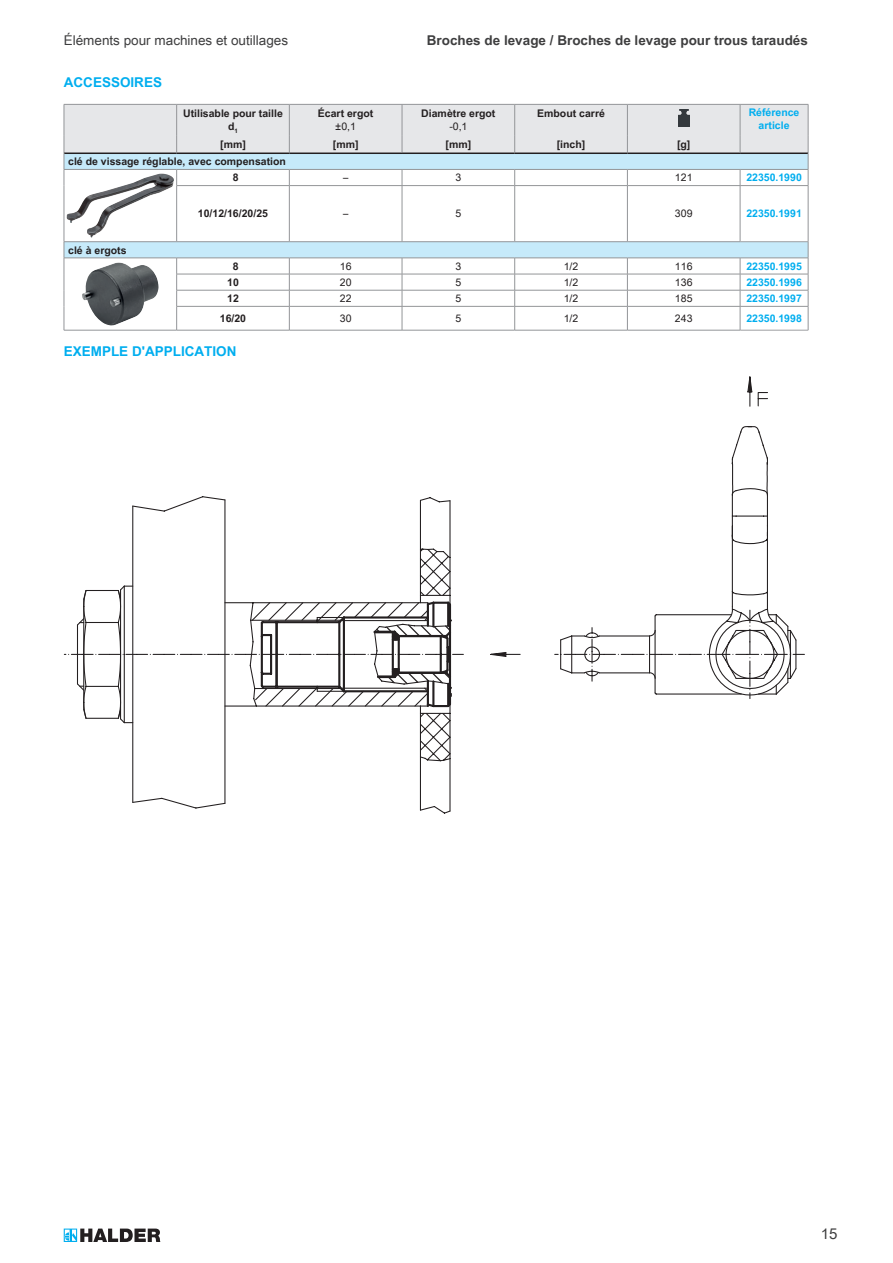
<style>
.page{position:relative;width:893px;height:1263px;background:#fff}
.page>*{position:absolute;margin:0;border:0;box-sizing:border-box;transform-origin:0 0}
.t1{font:15px "Arial Unicode MS";color:#3e3e3f}
.t2{font:700 13.5px "Arial Unicode MS";color:#3e3e3f}
.t3{font:13.5px "Arial Unicode MS";color:#3e3e3f}
.t4{font:700 13.5px "Arial Unicode MS";color:#00aeef}
.t5{font:700 10.5px/12.6px "Arial Unicode MS";color:#231f20;text-align:center}
.t6{font:700 10.5px/12.6px "Arial Unicode MS";color:#00aeef;text-align:center}
.t7{font:10.5px "Arial Unicode MS";color:#231f20}
</style>
<div class="page">
<svg style="left:64px;top:1228px;width:96px;height:14px"></svg>
<svg style="left:65px;top:186px;width:743px;height:72px"></svg>
<hr style="left:289px;top:186px;width:1px;height:56px;background:#939598">
<hr style="left:402px;top:186px;width:1px;height:56px;background:#939598">
<hr style="left:514px;top:186px;width:1px;height:56px;background:#939598">
<hr style="left:627px;top:186px;width:1px;height:56px;background:#939598">
<hr style="left:740px;top:186px;width:1px;height:56px;background:#939598">
<hr style="left:808px;top:186px;width:1px;height:56px;background:#939598">
<hr style="left:176px;top:274px;width:113px;height:1px;background:#939598">
<hr style="left:289px;top:274px;width:113px;height:1px;background:#939598">
<hr style="left:402px;top:274px;width:113px;height:1px;background:#939598">
<hr style="left:515px;top:274px;width:112px;height:1px;background:#939598">
<hr style="left:627px;top:274px;width:113px;height:1px;background:#939598">
<hr style="left:740px;top:274px;width:68px;height:1px;background:#939598">
<hr style="left:176px;top:290px;width:113px;height:1px;background:#939598">
<hr style="left:289px;top:290px;width:113px;height:1px;background:#939598">
<hr style="left:402px;top:290px;width:113px;height:1px;background:#939598">
<hr style="left:515px;top:290px;width:112px;height:1px;background:#939598">
<hr style="left:627px;top:290px;width:113px;height:1px;background:#939598">
<hr style="left:740px;top:290px;width:68px;height:1px;background:#939598">
<hr style="left:176px;top:306px;width:113px;height:1px;background:#939598">
<hr style="left:177px;top:330px;width:112px;height:1px;background:#939598">
<hr style="left:289px;top:306px;width:113px;height:1px;background:#939598">
<svg style="left:289px;top:259px;width:1px;height:71px"></svg>
<hr style="left:289px;top:330px;width:113px;height:1px;background:#939598">
<hr style="left:402px;top:306px;width:113px;height:1px;background:#939598">
<svg style="left:402px;top:259px;width:1px;height:71px"></svg>
<hr style="left:402px;top:330px;width:113px;height:1px;background:#939598">
<hr style="left:515px;top:306px;width:112px;height:1px;background:#939598">
<svg style="left:514px;top:259px;width:1px;height:71px"></svg>
<hr style="left:515px;top:330px;width:112px;height:1px;background:#939598">
<hr style="left:627px;top:306px;width:113px;height:1px;background:#939598">
<svg style="left:627px;top:259px;width:1px;height:71px"></svg>
<hr style="left:627px;top:330px;width:113px;height:1px;background:#939598">
<hr style="left:740px;top:306px;width:68px;height:1px;background:#939598">
<svg style="left:740px;top:259px;width:1px;height:71px"></svg>
<hr style="left:740px;top:330px;width:68px;height:1px;background:#9d9fa2">
<svg style="left:64px;top:104px;width:745px;height:82px"></svg>
<hr style="left:64px;top:186px;width:1px;height:56px;background:#939598">
<hr style="left:176px;top:186px;width:1px;height:56px;background:#939598">
<hr style="left:64px;top:241px;width:113px;height:1px;background:#939598">
<hr style="left:177px;top:241px;width:112px;height:1px;background:#939598">
<hr style="left:289px;top:241px;width:113px;height:1px;background:#939598">
<hr style="left:402px;top:241px;width:113px;height:1px;background:#939598">
<hr style="left:515px;top:241px;width:112px;height:1px;background:#939598">
<hr style="left:627px;top:241px;width:113px;height:1px;background:#939598">
<svg style="left:808px;top:242px;width:1px;height:88px"></svg>
<hr style="left:177px;top:258px;width:112px;height:1px;background:#939598">
<hr style="left:289px;top:258px;width:113px;height:1px;background:#939598">
<hr style="left:402px;top:258px;width:113px;height:1px;background:#939598">
<hr style="left:515px;top:258px;width:112px;height:1px;background:#939598">
<hr style="left:627px;top:258px;width:113px;height:1px;background:#939598">
<hr style="left:740px;top:258px;width:68px;height:1px;background:#939598">
<hr style="left:740px;top:241px;width:68px;height:1px;background:#9d9fa2">
<hr style="left:64px;top:258px;width:113px;height:1px;background:#939598">
<svg style="left:64px;top:242px;width:1px;height:88px"></svg>
<svg style="left:176px;top:258px;width:1px;height:72px"></svg>
<hr style="left:64px;top:330px;width:113px;height:1px;background:#939598">
<img style="left:678px;top:110px;width:11px;height:17px">
<img style="left:67px;top:174px;width:107px;height:63px">
<img style="left:82px;top:263px;width:77px;height:63px">
<svg style="left:120px;top:719px;width:331px;height:93px"></svg>
<hr style="left:124px;top:654px;width:1px;height:69px;background:#231f20">
<hr style="left:224px;top:500px;width:1px;height:303px;background:#231f20">
<hr style="left:132px;top:506px;width:1px;height:296px;background:#231f20">
<svg style="left:775px;top:614px;width:29px;height:81px"></svg>
<svg style="left:83px;top:391px;width:692px;height:328px"></svg>
<p class="t3" style="left:64px;top:30px;width:226px">Éléments pour machines et outillages</p>
<p class="t2" style="left:427px;top:30px;width:383px">Broches de levage / Broches de levage pour trous taraudés</p>
<p class="t4" style="left:64px;top:72px;width:100px">ACCESSOIRES</p>
<p class="t5" style="left:183px;top:108px;width:101px">Utilisable pour taille d<sub>1</sub></p>
<p class="t5" style="left:318px;top:108px;width:57px">Écart ergot</p>
<p class="t5" style="left:537px;top:108px;width:69px">Embout carré</p>
<p class="t6" style="left:749px;top:106px;width:52px">Référence article</p>
<p class="t5" style="left:421px;top:108px;width:76px">Diamètre ergot</p>
<p class="t7" style="left:449px;top:118px;width:20px">-0,1</p>
<p class="t7" style="left:335px;top:118px;width:22px">±0,1</p>
<p class="t5" style="left:220px;top:138px;width:27px">[mm]</p>
<p class="t5" style="left:333px;top:138px;width:27px">[mm]</p>
<p class="t5" style="left:446px;top:138px;width:27px">[mm]</p>
<p class="t5" style="left:557px;top:138px;width:30px">[inch]</p>
<p class="t5" style="left:677px;top:138px;width:15px">[g]</p>
<p class="t5" style="left:233px;top:154px;width:55px;line-height:16px;text-align:left;text-indent:-164px">clé de vissage réglable, avec compensation<br>8</p>
<p class="t7" style="left:343px;top:170px;width:7px">–</p>
<p class="t7" style="left:455px;top:170px;width:7px">3</p>
<p class="t7" style="left:675px;top:170px;width:19px">121</p>
<p class="t6" style="left:746px;top:172px;width:57px">22350.1990</p>
<p class="t5" style="left:198px;top:208px;width:72px">10/12/16/20/25</p>
<p class="t7" style="left:343px;top:206px;width:7px">–</p>
<p class="t7" style="left:455px;top:206px;width:7px">5</p>
<p class="t7" style="left:675px;top:206px;width:19px">309</p>
<p class="t6" style="left:746px;top:208px;width:57px">22350.1991</p>
<p class="t5" style="left:68px;top:244px;width:60px">clé à ergots</p>
<p class="t5" style="left:233px;top:260px;width:7px">8</p>
<p class="t7" style="left:340px;top:258px;width:13px">16</p>
<p class="t7" style="left:455px;top:258px;width:7px">3</p>
<p class="t7" style="left:564px;top:258px;width:16px">1/2</p>
<p class="t7" style="left:675px;top:258px;width:19px">116</p>
<p class="t6" style="left:746px;top:260px;width:57px">22350.1995</p>
<p class="t5" style="left:227px;top:276px;width:13px">10</p>
<p class="t7" style="left:340px;top:275px;width:13px">20</p>
<p class="t7" style="left:455px;top:275px;width:7px">5</p>
<p class="t7" style="left:564px;top:275px;width:16px">1/2</p>
<p class="t7" style="left:675px;top:275px;width:19px">136</p>
<p class="t6" style="left:746px;top:276px;width:57px">22350.1996</p>
<p class="t5" style="left:227px;top:292px;width:13px">12</p>
<p class="t7" style="left:340px;top:291px;width:13px">22</p>
<p class="t7" style="left:455px;top:291px;width:7px">5</p>
<p class="t7" style="left:564px;top:291px;width:16px">1/2</p>
<p class="t7" style="left:675px;top:291px;width:19px">185</p>
<p class="t6" style="left:746px;top:292px;width:57px">22350.1997</p>
<p class="t5" style="left:220px;top:312px;width:28px">16/20</p>
<p class="t7" style="left:340px;top:311px;width:13px">30</p>
<p class="t7" style="left:455px;top:311px;width:7px">5</p>
<p class="t7" style="left:564px;top:311px;width:16px">1/2</p>
<p class="t7" style="left:675px;top:311px;width:19px">243</p>
<p class="t6" style="left:746px;top:312px;width:57px">22350.1998</p>
<p class="t4" style="left:64px;top:341px;width:174px">EXEMPLE D'APPLICATION</p>
<h1 class="t1" style="left:821px;top:1223px;width:18px">15</h1>
</div>
